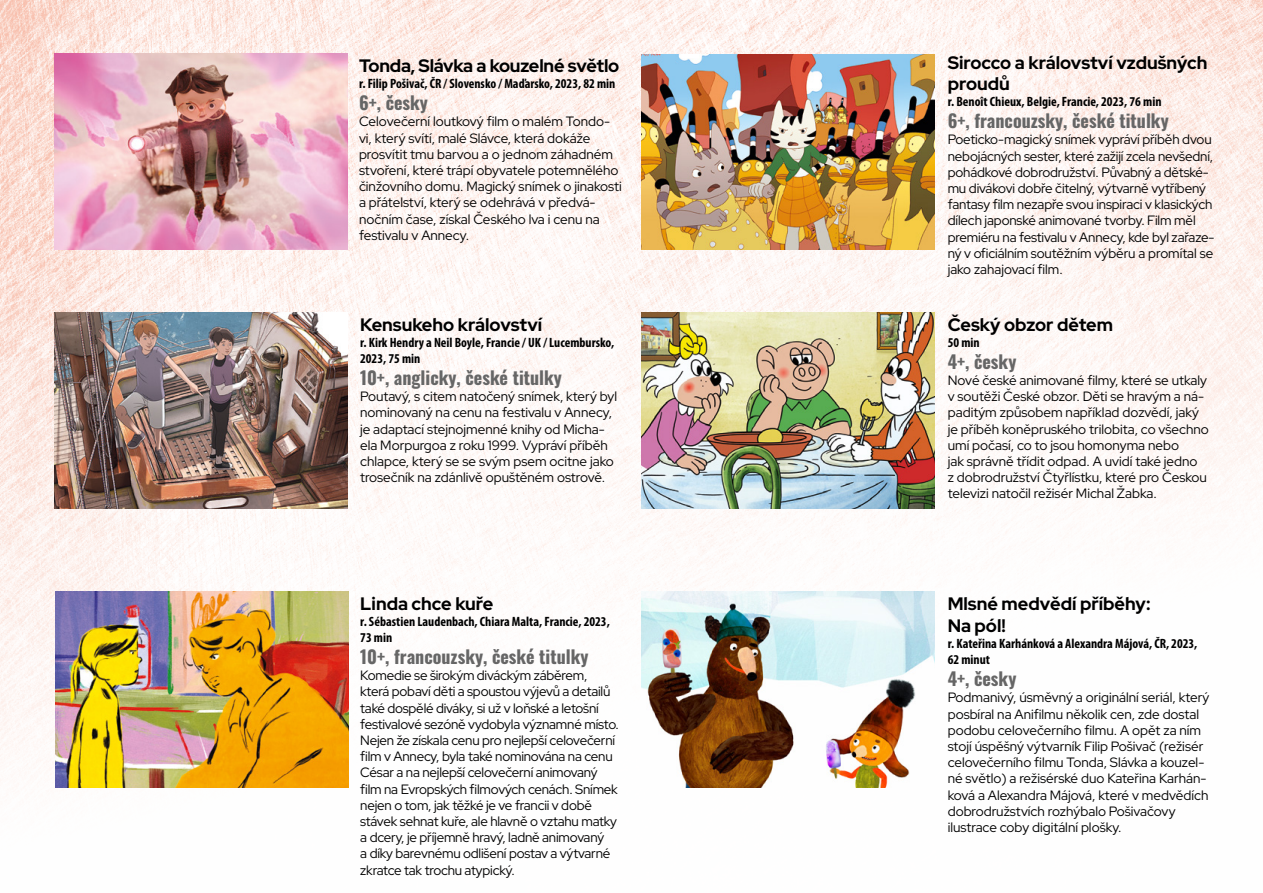
<style>
.page{position:relative;width:1263px;height:893px;background:#fff}
.page>*{position:absolute;margin:0;border:0;box-sizing:border-box;transform-origin:0 0}
.t1{font:700 18px/21.6px "Red Hat Display";color:#000}
.t2{font:18px "Oswald";color:#666}
.t3{font:13.5px/16.2px "Red Hat Display";letter-spacing:-.01em;color:#000}
.t4{font:700 condensed 13.5px/16.2px "Myriad Pro";color:#000}
</style>
<div class="page">
<img style="left:0;top:0;width:1263px;height:788px">
<img style="left:54px;top:54px;width:294px;height:195px">
<img style="left:54px;top:312px;width:294px;height:196px">
<img style="left:642px;top:312px;width:293px;height:196px">
<img style="left:642px;top:54px;width:293px;height:196px">
<img style="left:55px;top:591px;width:294px;height:196px">
<img style="left:642px;top:592px;width:293px;height:195px">
<h1 class="t1" style="left:359px;top:55px;width:262px">Tonda, Slávka a kouzelné světlo</h1>
<p class="t4" style="left:359px;top:76px;width:258px">r. Filip Pošivač, ČR / Slovensko / Maďarsko, 2023, 82 min</p>
<h1 class="t2" style="left:359px;top:87px;width:70px">6+, česky</h1>
<p class="t3" style="left:359px;top:113px;width:264px">Celovečerní loutkový film o malém Tondo&shy;vi, který svítí, malé Slávce, která dokáže prosvítit tmu barvou a o jednom záhadném stvoření, které trápí obyvatele potemnělého činžovního domu. Magický snímek o jinakosti a přátelství, který se odehrává v předvá&shy;nočním čase, získal Českého lva i cenu na festivalu v Annecy.</p>
<h1 class="t1" style="left:360px;top:313px;width:184px">Kensukeho království</h1>
<p class="t4" style="left:360px;top:334px;width:256px">r. Kirk Hendry a Neil Boyle, Francie / UK / Lucembursko,<br>2023, 75 min</p>
<h1 class="t2" style="left:360px;top:361px;width:203px">10+, anglicky, české titulky</h1>
<p class="t3" style="left:360px;top:388px;width:259px">Poutavý, s citem natočený snímek, který byl nominovaný na cenu na festivalu v Annecy, je adaptací stejnojmenné knihy od Micha&shy;ela Morpurgoa z roku 1999. Vypráví příběh chlapce, který se se svým psem ocitne jako trosečník na zdánlivě opuštěném ostrově.</p>
<h1 class="t1" style="left:360px;top:592px;width:135px">Linda chce kuře</h1>
<p class="t4" style="left:360px;top:613px;width:251px">r. Sébastien Laudenbach, Chiara Malta, Francie, 2023,<br>73 min</p>
<h1 class="t2" style="left:360px;top:640px;width:230px">10+, francouzsky, české titulky</h1>
<p class="t3" style="left:360px;top:667px;width:260px">Komedie se širokým diváckým záběrem, která pobaví děti a spoustou výjevů a detailů také dospělé diváky, si už v loňské a letošní festivalové sezóně vydobyla významné místo.<br>Nejen že získala cenu pro nejlepší celovečerní film v Annecy, byla také nominována na cenu César a na nejlepší celovečerní animovaný film na Evropských filmových cenách. Snímek nejen o tom, jak těžké je ve francii v době stávek sehnat kuře, ale hlavně o vztahu matky a dcery, je příjemně hravý, ladně animovaný<br>a díky barevnému odlišení postav a výtvarné zkratce tak trochu atypický.</p>
<h1 class="t1" style="left:948px;top:51px;width:261px">Sirocco a království vzdušných proudů</h1>
<p class="t4" style="left:948px;top:94px;width:215px">r. Benoît Chieux, Belgie, Francie, 2023, 76 min</p>
<h1 class="t2" style="left:948px;top:105px;width:223px">6+, francouzsky, české titulky</h1>
<p class="t3" style="left:948px;top:131px;width:268px">Poeticko-magický snímek vypráví příběh dvou nebojácných sester, které zažijí zcela nevšední, pohádkové dobrodružství. Půvabný a dětské&shy;mu divákovi dobře čitelný, výtvarně vytříbený fantasy film nezapře svou inspiraci v klasických dílech japonské animované tvorby. Film měl premiéru na festivalu v Annecy, kde byl zařaze&shy;ný v oficiálním soutěžním výběru a promítal se jako zahajovací film.</p>
<h1 class="t1" style="left:948px;top:313px;width:167px">Český obzor dětem</h1>
<p class="t4" style="left:948px;top:334px;width:34px">50 min</p>
<h1 class="t2" style="left:948px;top:345px;width:70px">4+, česky</h1>
<p class="t3" style="left:948px;top:372px;width:263px">Nové české animované filmy, které se utkaly v soutěži České obzor. Děti se hravým a ná&shy;paditým způsobem například dozvědí, jaký je příběh koněpruského trilobita, co všechno umí počasí, co to jsou homonyma nebo<br>jak správně třídit odpad. A uvidí také jedno<br>z dobrodružství Čtyřlístku, které pro Českou televizi natočil režisér Michal Žabka.</p>
<h1 class="t1" style="left:948px;top:593px;width:204px">Mlsné medvědí příběhy:<br>Na pól!</h1>
<p class="t4" style="left:948px;top:635px;width:251px">r. Kateřina Karhánková a Alexandra Májová, ČR, 2023,<br>62 minut</p>
<h1 class="t2" style="left:948px;top:662px;width:70px">4+, česky</h1>
<p class="t3" style="left:948px;top:689px;width:263px">Podmanivý, úsměvný a originální seriál, který posbíral na Anifilmu několik cen, zde dostal podobu celovečerního filmu. A opět za ním stojí úspěšný výtvarník Filip Pošivač (režisér celovečerního filmu Tonda, Slávka a kouzel&shy;né světlo) a režisérské duo Kateřina Karhán&shy;ková a Alexandra Májová, které v medvědích dobrodružstvích rozhýbalo Pošivačovy ilustrace coby digitální plošky.</p>
</div>
